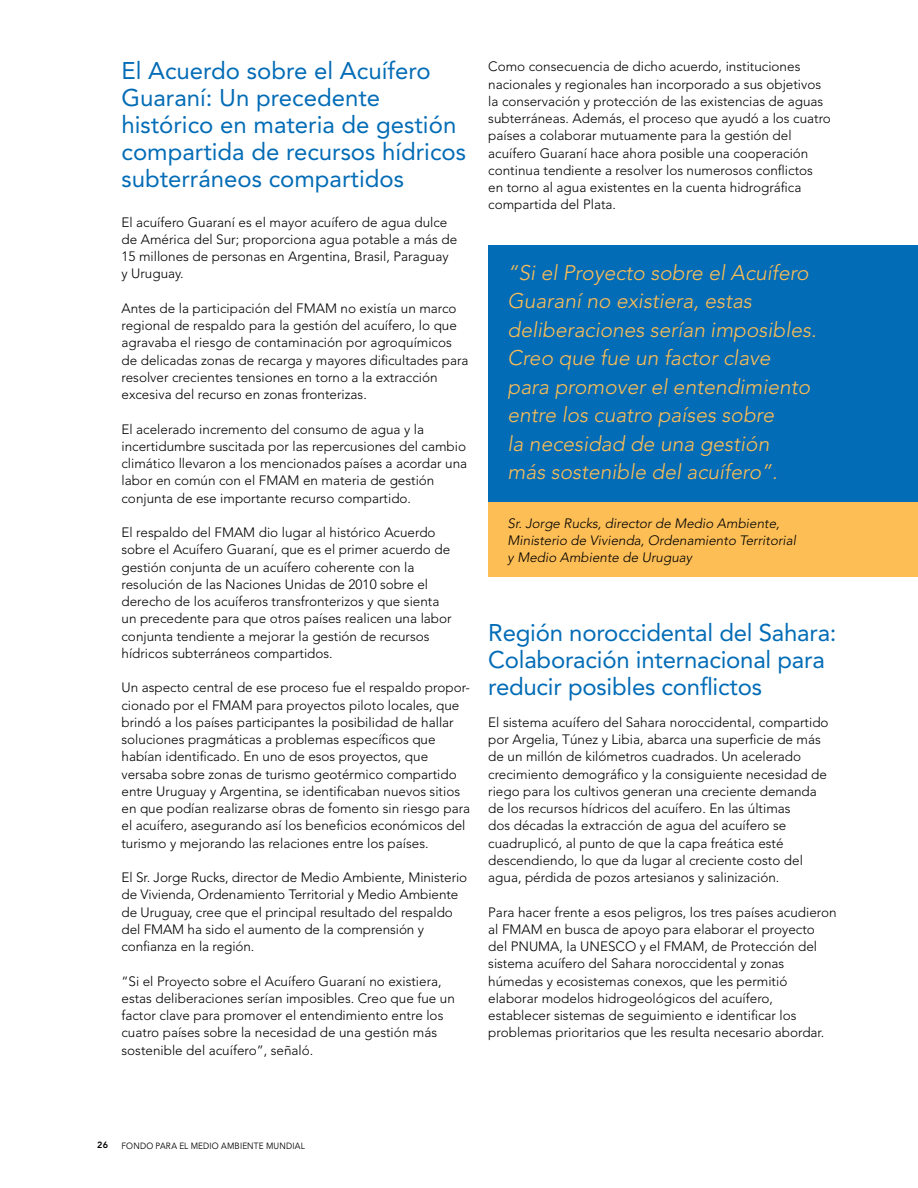
<style>
.page{position:relative;width:918px;height:1188px;background:#fff}
.page>*{position:absolute;margin:0;border:0;box-sizing:border-box;transform-origin:0 0}
.t1{font:24px/27px "Avenir";color:#036cb6}
.t2{font:italic 300 21px/28.5px "Avenir";color:#fdbe56}
.t3{font:300 13.5px/17.2px "Avenir";color:#000}
.t4{font:italic 300 13.5px/17.2px "Avenir";color:#000}
.t5{font:9px "Avenir";letter-spacing:.02em;color:#000;scale:.92 1}
.t6{font:800 9px "Avenir";color:#000}
</style>
<div class="page">
<div style="left:488px;top:246px;width:430px;height:258px;background:#036cb6"></div>
<div style="left:488px;top:502px;width:430px;height:75px;background:#fdbe56"></div>
<h1 class="t1" style="left:122px;top:57px;width:346px">El Acuerdo sobre el Acuífero<br>Guaraní: Un precedente histórico en materia de gestión compartida de recursos hídricos subterráneos compartidos</h1>
<p class="t3" style="left:122px;top:213px;width:337px">El acuífero Guaraní es el mayor acuífero de agua dulce de América del Sur; proporciona agua potable a más de 15 millones de personas en Argentina, Brasil, Paraguay y Uruguay.</p>
<p class="t3" style="left:122px;top:299px;width:349px">Antes de la participación del FMAM no existía un marco regional de respaldo para la gestión del acuífero, lo que agravaba el riesgo de contaminación por agroquímicos de delicadas zonas de recarga y mayores dificultades para resolver crecientes tensiones en torno a la extracción excesiva del recurso en zonas fronterizas.</p>
<p class="t3" style="left:122px;top:420px;width:347px">El acelerado incremento del consumo de agua y la incertidumbre suscitada por las repercusiones del cambio climático llevaron a los mencionados países a acordar una labor en común con el FMAM en materia de gestión conjunta de ese importante recurso compartido.</p>
<p class="t3" style="left:122px;top:524px;width:332px">El respaldo del FMAM dio lugar al histórico Acuerdo sobre el Acuífero Guaraní, que es el primer acuerdo de gestión conjunta de un acuífero coherente con la resolución de las Naciones Unidas de 2010 sobre el derecho de los acuíferos transfronterizos y que sienta un precedente para que otros países realicen una labor conjunta tendiente a mejorar la gestión de recursos hídricos subterráneos compartidos.</p>
<p class="t3" style="left:122px;top:679px;width:350px">Un aspecto central de ese proceso fue el respaldo propor&shy;cionado por el FMAM para proyectos piloto locales, que brindó a los países participantes la posibilidad de hallar soluciones pragmáticas a problemas específicos que habían identificado. En uno de esos proyectos, que versaba sobre zonas de turismo geotérmico compartido entre Uruguay y Argentina, se identificaban nuevos sitios en que podían realizarse obras de fomento sin riesgo para el acuífero, asegurando así los beneficios económicos del turismo y mejorando las relaciones entre los países.</p>
<p class="t3" style="left:122px;top:869px;width:347px">El Sr. Jorge Rucks, director de Medio Ambiente, Ministerio de Vivienda, Ordenamiento Territorial y Medio Ambiente de Uruguay, cree que el principal resultado del respaldo del FMAM ha sido el aumento de la comprensión y confianza en la región.</p>
<p class="t3" style="left:122px;top:972px;width:335px">“Si el Proyecto sobre el Acuífero Guaraní no existiera, estas deliberaciones serían imposibles. Creo que fue un factor clave para promover el entendimiento entre los cuatro países sobre la necesidad de una gestión más sostenible del acuífero”, señaló.</p>
<p class="t3" style="left:488px;top:58px;width:344px">Como consecuencia de dicho acuerdo, instituciones nacionales y regionales han incorporado a sus objetivos la conservación y protección de las existencias de aguas subterráneas. Además, el proceso que ayudó a los cuatro países a colaborar mutuamente para la gestión del acuífero Guaraní hace ahora posible una cooperación continua tendiente a resolver los numerosos conflictos en torno al agua existentes en la cuenta hidrográfica compartida del Plata.</p>
<p class="t2" style="left:508px;top:258px;width:310px">“Si el Proyecto sobre el Acuífero<br>Guaraní no existiera, estas deliberaciones serían imposibles.<br>Creo que fue un factor clave para promover el entendimiento entre los cuatro países sobre<br>la necesidad de una gestión<br>más sostenible del acuífero”.</p>
<p class="t4" style="left:508px;top:514px;width:290px">Sr. Jorge Rucks, director de Medio Ambiente,<br>Ministerio de Vivienda, Ordenamiento Territorial y Medio Ambiente de Uruguay</p>
<h1 class="t1" style="left:488px;top:619px;width:350px">Región noroccidental del Sahara:<br>Colaboración internacional para reducir posibles conflictos</h1>
<p class="t3" style="left:488px;top:713px;width:342px">El sistema acuífero del Sahara noroccidental, compartido por Argelia, Túnez y Libia, abarca una superficie de más de un millón de kilómetros cuadrados. Un acelerado crecimiento demográfico y la consiguiente necesidad de riego para los cultivos generan una creciente demanda de los recursos hídricos del acuífero. En las últimas<br>dos décadas la extracción de agua del acuífero se cuadruplicó, al punto de que la capa freática esté descendiendo, lo que da lugar al creciente costo del agua, pérdida de pozos artesianos y salinización.</p>
<p class="t3" style="left:488px;top:903px;width:350px">Para hacer frente a esos peligros, los tres países acudieron al FMAM en busca de apoyo para elaborar el proyecto del PNUMA, la UNESCO y el FMAM, de Protección del sistema acuífero del Sahara noroccidental y zonas húmedas y ecosistemas conexos, que les permitió elaborar modelos hidrogeológicos del acuífero, establecer sistemas de seguimiento e identificar los problemas prioritarios que les resulta necesario abordar.</p>
<p class="t6" style="left:97px;top:1140px;width:12px">26</p>
<p class="t5" style="left:122px;top:1140px;width:201px">FONDO PARA EL MEDIO AM BIENTE MUNDIAL</p>
</div>
